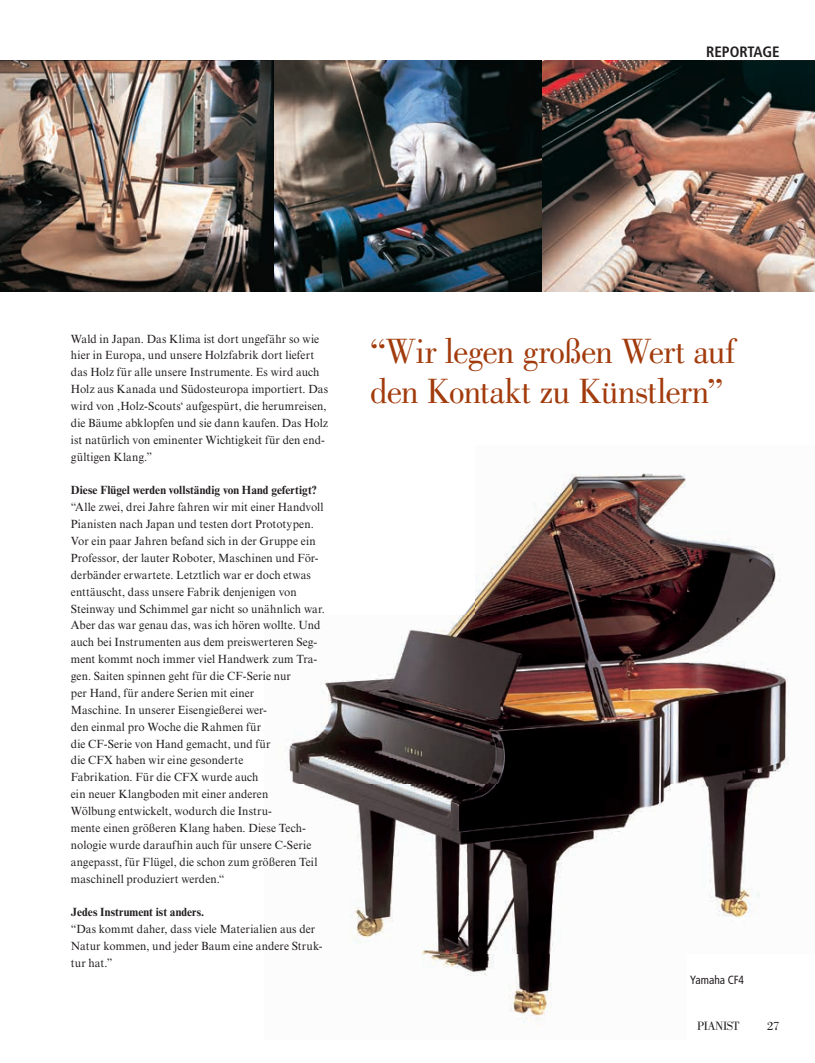
<style>
.page{position:relative;width:815px;height:1063px;background:#fff}
.page>*{position:absolute;margin:0;border:0;box-sizing:border-box;transform-origin:0 0}
.t1{font:36.25px/40px "Bodoni Std";letter-spacing:-.02em;color:#a23b0c;scale:.96 1}
.t2{font:700 condensed 15px "Frutiger LT Std";color:#231f20}
.t3{font:12.5px "Bodoni Std";letter-spacing:-.04em;color:#231f20}
.t4{font:11.88px/16.9px "Times New Roman MT Std";letter-spacing:.01em;color:#231f20;scale:.96 1}
.t5{font:700 11.88px "Times New Roman MT Std";letter-spacing:.005em;color:#231f20;scale:.96 1}
.t6{font:condensed 11.88px "Frutiger LT Std";letter-spacing:-.005em;color:#231f20;scale:.96 1}
</style>
<div class="page">
<img style="left:285px;top:473px;width:504px;height:553px">
<img style="left:274px;top:60px;width:268px;height:232px">
<img style="left:0;top:60px;width:274px;height:232px">
<img style="left:542px;top:60px;width:273px;height:232px">
<svg style="left:706px;top:60px;width:109px;height:1px"></svg>
<p class="t2" style="left:706px;top:43px;width:75px">REPORTAGE</p>
<p class="t4" style="left:71px;top:330px;width:270px">Wald in Japan. Das Klima ist dort ungefähr so wie hier in Europa, und unsere Holzfabrik dort liefert das Holz für alle unsere Instrumente. Es wird auch Holz aus Kanada und Südosteuropa importiert. Das wird von ‚Holz-Scouts‘ aufgespürt, die herumreisen, die Bäume abklopfen und sie dann kaufen. Das Holz ist natürlich von eminenter Wichtigkeit für den end&shy;gültigen Klang.”</p>
<p class="t5" style="left:71px;top:483px;width:257px">Diese Flügel werden vollständig von Hand gefertigt?</p>
<p class="t4" style="left:71px;top:499px;width:266px">“Alle zwei, drei Jahre fahren wir mit einer Handvoll Pianisten nach Japan und testen dort Prototypen.<br>Vor ein paar Jahren befand sich in der Gruppe ein Professor, der lauter Roboter, Maschinen und För&shy;derbänder erwartete. Letztlich war er doch etwas enttäuscht, dass unsere Fabrik denjenigen von Steinway und Schimmel gar nicht so unähnlich war.<br>Aber das war genau das, was ich hören wollte. Und auch bei Instrumenten aus dem preiswerteren Seg&shy;ment kommt noch immer viel Handwerk zum Tra&shy;gen. Saiten spinnen geht für die CF-Serie nur<br>per Hand, für andere Serien mit einer<br>Maschine. In unserer Eisengießerei wer-<br>den einmal pro Woche die Rahmen für<br>die CF-Serie von Hand gemacht, und für<br>die CFX haben wir eine gesonderte<br>Fabrikation. Für die CFX wurde auch<br>ein neuer Klangboden mit einer anderen<br>Wölbung entwickelt, wodurch die Instru-<br>mente einen größeren Klang haben. Diese Tech&shy;nologie wurde daraufhin auch für unsere C-Serie angepasst, für Flügel, die schon zum größeren Teil maschinell produziert werden.“</p>
<p class="t5" style="left:71px;top:905px;width:141px">Jedes Instrument ist anders.</p>
<p class="t4" style="left:71px;top:921px;width:264px">“Das kommt daher, dass viele Materialien aus der<br>Natur kommen, und jeder Baum eine andere Struk&shy;tur hat.”</p>
<h1 class="t1" style="left:370px;top:332px;width:382px">“Wir legen großen Wert auf den Kontakt zu Künstlern”</h1>
<p class="t6" style="left:690px;top:973px;width:58px">Yamaha CF4</p>
<p class="t3" style="left:697px;top:1019px;width:44px">PIANIST</p>
<p class="t3" style="left:767px;top:1019px;width:14px">27</p>
</div>
